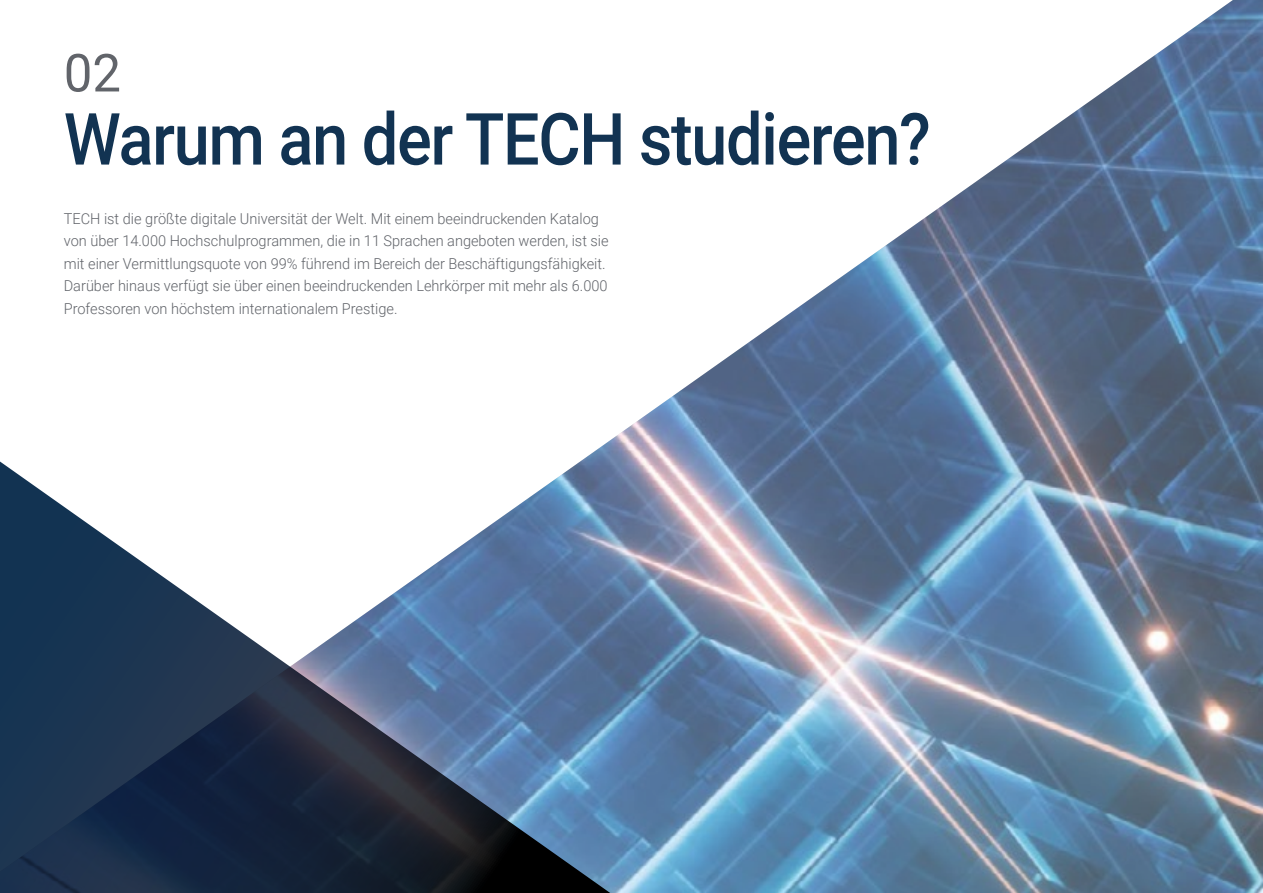
<style>
.page{position:relative;width:1263px;height:893px;background:#fff}
.page>*{position:absolute;margin:0;border:0;box-sizing:border-box;transform-origin:0 0}
.t1{font:500 72px "Roboto";letter-spacing:-.02em;color:#123352;scale:.9 1}
.t2{font:52.5px "Roboto";color:#61646a}
.t3{font:300 15px/22.5px "Roboto";color:#61646a}
</style>
<div class="page">
<img style="left:602px;top:0;width:661px;height:893px">
<svg style="left:0;top:446px;width:640px;height:447px"></svg>
<h2 class="t2" style="left:64px;top:36px;width:59px">02</h2>
<h1 class="t1" style="left:64px;top:89px;width:965px">Warum an der TECH studieren?</h1>
<p class="t3" style="left:64px;top:207px;width:546px">TECH ist die größte digitale Universität der Welt. Mit einem beeindruckenden Katalog von über 14.000 Hochschulprogrammen, die in 11 Sprachen angeboten werden, ist sie mit einer Vermittlungsquote von 99% führend im Bereich der Beschäftigungsfähigkeit.<br>Darüber hinaus verfügt sie über einen beeindruckenden Lehrkörper mit mehr als 6.000<br>Professoren von höchstem internationalem Prestige.</p>
</div>
